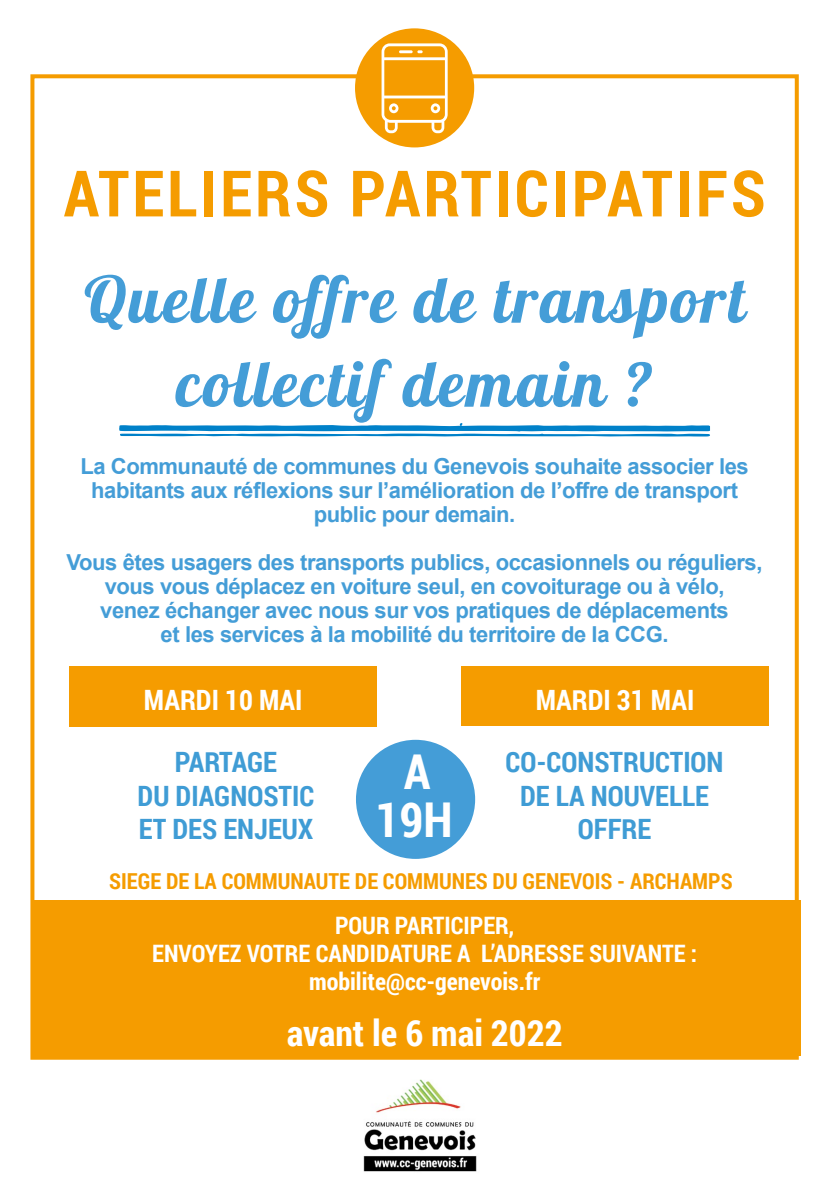
<style>
.page{position:relative;width:840px;height:1191px;background:#fff}
.page>*{position:absolute;margin:0;border:0;box-sizing:border-box;transform-origin:0 0}
.t1{font:64px/84px "Lobster 1.4";letter-spacing:.04em;color:#449dd7;text-align:center}
.t2{font:700 64px "Roboto Condensed";letter-spacing:.05em;color:#f59c00}
.t3{font:700 48px/48px "Roboto Condensed";color:#fff;text-align:center}
.t4{font:700 36px "Roboto Condensed";color:#fff}
.t5{font:700 28px/33.6px "Roboto Condensed";color:#3f9cd5;text-align:center}
.t6{font:700 28px "Roboto Condensed";color:#fff}
.t7{font:700 24px/28px "Roboto Condensed";color:#fff;text-align:center}
.t8{font:700 22px/24px "Arial";letter-spacing:-.02em;color:#449dd7;text-align:center}
.t9{font:700 22px "Roboto Condensed";color:#f59c00}
</style>
<div class="page">
<div style="left:33px;top:899px;width:767px;height:156px;background:#f59c00"></div>
<div style="left:30px;top:74px;width:768px;height:985px;border:4px solid #f59c00"></div>
<div style="left:355px;top:28px;width:119px;height:119px;background:#f59c00;border-radius:50%"></div>
<svg style="left:119px;top:423px;width:591px;height:13px"></svg>
<div style="left:69px;top:666px;width:308px;height:61px;background:#f59c00"></div>
<div style="left:461px;top:666px;width:307px;height:60px;background:#f59c00"></div>
<div style="left:356px;top:740px;width:119px;height:119px;background:#449dd7;border-radius:50%"></div>
<svg style="left:381px;top:43px;width:66px;height:90px"></svg>
<img style="left:363px;top:1079px;width:114px;height:93px">
<h1 class="t2" style="left:63px;top:148px;width:703px">ATELIERS PARTICIPATIFS</h1>
<h1 class="t1" style="left:84px;top:257px;width:663px">Quelle offre de transport collectif demain ?</h1>
<p class="t8" style="left:80px;top:454px;width:669px">La Communauté de communes du Genevois souhaite associer les habitants aux réflexions sur l’amélioration de l’offre de transport public pour demain.</p>
<p class="t8" style="left:67px;top:550px;width:697px">Vous êtes usagers des transports publics, occasionnels ou réguliers, vous vous déplacez en voiture seul, en covoiturage ou à vélo,<br>venez échanger avec nous sur vos pratiques de déplacements<br>et les services à la mobilité du territoire de la CCG.</p>
<p class="t6" style="left:144px;top:680px;width:160px">MARDI 10 MAI</p>
<p class="t6" style="left:535px;top:680px;width:160px">MARDI 31 MAI</p>
<p class="t5" style="left:137px;top:744px;width:178px">PARTAGE<br>DU DIAGNOSTIC<br>ET DES ENJEUX</p>
<p class="t5" style="left:505px;top:744px;width:219px">CO-CONSTRUCTION<br>DE LA NOUVELLE<br>OFFRE</p>
<h2 class="t3" style="left:375px;top:746px;width:78px">A<br>19H</h2>
<p class="t9" style="left:109px;top:865px;width:624px">SIEGE DE LA COMMUNAUTE DE COMMUNES DU GENEVOIS - ARCHAMPS</p>
<p class="t7" style="left:152px;top:910px;width:546px">POUR PARTICIPER,<br>ENVOYEZ VOTRE CANDIDATURE A L’ADRESSE SUIVANTE : mobilite@cc-genevois.fr</p>
<h3 class="t4" style="left:286px;top:1008px;width:277px">avant le 6 mai 2022</h3>
</div>
